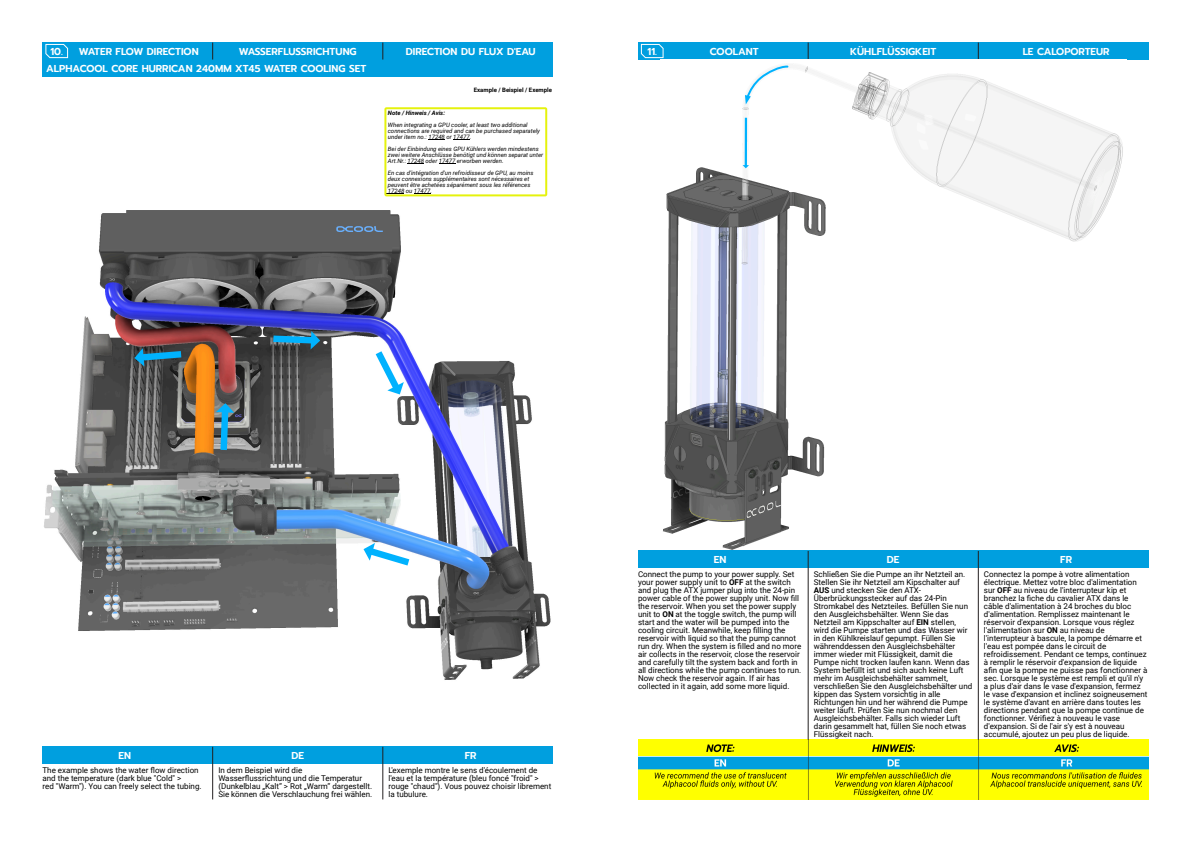
<style>
.page{position:relative;width:1191px;height:842px;background:#fff}
.page>*{position:absolute;margin:0;border:0;box-sizing:border-box;transform-origin:0 0}
.t1{font:600 10px "Prompt";color:#fff}
.t2{font:8px/8px "Roboto";color:#000}
.t3{font:italic 6px/6px "Roboto";color:#000}
.t4{font:700 6px "Roboto";color:#000}
.t5{font:italic 700 6px "Roboto";color:#000}
.s1{font-size:7.9px}
.s2{font-weight:700}
</style>
<div class="page">
<div style="left:638px;top:43px;width:510px;height:17px;background:#009fdf"></div>
<svg style="left:808px;top:43px;width:1px;height:17px"></svg>
<svg style="left:978px;top:43px;width:1px;height:17px"></svg>
<svg style="left:641px;top:44px;width:22px;height:14px"></svg>
<img style="left:660px;top:64px;width:466px;height:487px">
<svg style="left:745px;top:65px;width:44px;height:39px"></svg>
<svg style="left:742px;top:118px;width:7px;height:50px"></svg>
<img style="left:638px;top:740px;width:510px;height:59px">
<div style="left:43px;top:60px;width:510px;height:17px;background:#009fdf"></div>
<img style="left:44px;top:210px;width:507px;height:470px">
<div style="left:43px;top:43px;width:510px;height:17px;background:#009fdf"></div>
<svg style="left:212px;top:43px;width:1px;height:17px"></svg>
<svg style="left:382px;top:43px;width:1px;height:17px"></svg>
<svg style="left:45px;top:44px;width:23px;height:14px"></svg>
<svg style="left:134px;top:348px;width:47px;height:18px"></svg>
<svg style="left:273px;top:331px;width:47px;height:18px"></svg>
<svg style="left:376px;top:351px;width:28px;height:43px"></svg>
<svg style="left:216px;top:403px;width:18px;height:47px"></svg>
<svg style="left:363px;top:543px;width:46px;height:22px"></svg>
<div style="left:43px;top:747px;width:510px;height:17px;background:#009fdf"></div>
<hr style="left:212px;top:747px;width:1px;height:52px;background:#231f20">
<hr style="left:382px;top:747px;width:1px;height:52px;background:#231f20">
<svg style="left:384px;top:107px;width:163px;height:89px"></svg>
<div style="left:638px;top:551px;width:510px;height:17px;background:#009fdf"></div>
<hr style="left:808px;top:551px;width:1px;height:189px;background:#231f20">
<hr style="left:978px;top:551px;width:1px;height:189px;background:#231f20">
<p class="t1" style="left:50px;top:47px;width:150px">10. WATER FLOW DIRECTION</p>
<p class="t1" style="left:239px;top:47px;width:119px">WASSERFLUSSRICHTUNG</p>
<p class="t1" style="left:406px;top:47px;width:131px">DIRECTION DU FLUX D'EAU</p>
<p class="t4" style="left:474px;top:88px;width:80px">Example / Beispiel / Exemple</p>
<p class="t1" style="left:46px;top:64px;width:322px">ALPHACOOL CORE HURRICAN 240MM XT45 WATER COOLING SET</p>
<p class="t5" style="left:388px;top:111px;width:59px">Note / Hinweis / Avis:</p>
<p class="t3" style="left:388px;top:123px;width:154px">When integrating a GPU cooler, at least two additional connections are required and can be purchased separately under item no.: 17248 or 17477.</p>
<p class="t3" style="left:388px;top:147px;width:157px">Bei der Einbindung eines GPU Kühlers werden mindestens zwei weitere Anschlüsse benötigt und können separat unter<br>Art.Nr.: 17248 oder 17477 erworben werden.</p>
<p class="t3" style="left:388px;top:171px;width:147px">En cas d'intégration d'un refroidisseur de GPU, au moins deux connexions supplémentaires sont nécessaires et peuvent être achetées séparément sous les références 17248 ou 17477.</p>
<p class="t1" style="left:647px;top:47px;width:11px">11.</p>
<p class="t1" style="left:710px;top:47px;width:50px">COOLANT</p>
<p class="t1" style="left:850px;top:47px;width:88px">KÜHLFLÜSSIGKEIT</p>
<p class="t1" style="left:1022px;top:47px;width:88px">LE CALOPORTEUR</p>
<p class="t1" style="left:118px;top:751px;width:14px">EN</p>
<p class="t1" style="left:291px;top:751px;width:14px">DE</p>
<p class="t1" style="left:465px;top:751px;width:13px">FR</p>
<p class="t2" style="left:43px;top:767px;width:161px">The example shows the water flow direction and the temperature (dark blue "Cold" &gt;<br>red "Warm"). You can freely select the tubing.</p>
<p class="t2" style="left:218px;top:767px;width:155px">In dem Beispiel wird die Wasserflussrichtung und die Temperatur (Dunkelblau „Kalt“ <span class="s1">&gt;</span> Rot „Warm“ dargestellt.<br>Sie können die Verschlauchung frei wählen.</p>
<p class="t2" style="left:388px;top:767px;width:164px">L'exemple montre le sens d'écoulement de l'eau et la température (bleu foncé "froid" &gt; rouge "chaud"). Vous pouvez choisir librement la tubulure.</p>
<p class="t1" style="left:714px;top:556px;width:14px">EN</p>
<p class="t1" style="left:887px;top:556px;width:14px">DE</p>
<p class="t1" style="left:1060px;top:556px;width:13px">FR</p>
<p class="t2" style="left:638px;top:571px;width:165px">Connect the pump to your power supply. Set your power supply unit to <span class="s2">OFF</span> at the switch and plug the ATX jumper plug into the 24-pin power cable of the power supply unit. Now fill the reservoir. When you set the power supply unit to <span class="s2">ON</span> at the toggle switch, the pump will start and the water will be pumped into the cooling circuit. Meanwhile, keep filling the reservoir with liquid so that the pump cannot run dry. When the system is filled and no more air collects in the reservoir, close the reservoir and carefully tilt the system back and forth in all directions while the pump continues to run.<br>Now check the reservoir again. If air has collected in it again, add some more liquid.</p>
<p class="t2" style="left:814px;top:571px;width:160px">Schließen Sie die Pumpe an ihr Netzteil an.<br>Stellen Sie ihr Netzteil am Kipschalter auf <span class="s2">AUS</span> und stecken Sie den ATX-Überbrückungsstecker auf das 24-Pin Stromkabel des Netzteiles. Befüllen Sie nun den Ausgleichsbehälter. Wenn Sie das Netzteil am Kippschalter auf <span class="s2">EIN</span> stellen, wird die Pumpe starten und das Wasser wir in den Kühlkreislauf gepumpt. Füllen Sie währenddessen den Ausgleichsbehälter immer wieder mit Flüssigkeit, damit die Pumpe nicht trocken laufen kann. Wenn das System befüllt ist und sich auch keine Luft mehr im Ausgleichsbehälter sammelt, verschließen Sie den Ausgleichsbehälter und kippen das System vorsichtig in alle Richtungen hin und her während die Pumpe weiter läuft. Prüfen Sie nun nochmal den Ausgleichsbehälter. Falls sich wieder Luft darin gesammelt hat, füllen Sie noch etwas Flüssigkeit nach.</p>
<p class="t2" style="left:984px;top:571px;width:165px">Connectez la pompe à votre alimentation électrique. Mettez votre bloc d'alimentation sur <span class="s2">OFF</span> au niveau de l'interrupteur kip et branchez la fiche du cavalier ATX dans le câble d'alimentation à 24 broches du bloc d'alimentation. Remplissez maintenant le réservoir d'expansion. Lorsque vous réglez l'alimentation sur <span class="s2">ON</span> au niveau de l'interrupteur à bascule, la pompe démarre et l'eau est pompée dans le circuit de refroidissement. Pendant ce temps, continuez à remplir le réservoir d'expansion de liquide afin que la pompe ne puisse pas fonctionner à sec. Lorsque le système est rempli et qu'il n'y a plus d'air dans le vase d'expansion, fermez le vase d'expansion et inclinez soigneusement le système d'avant en arrière dans toutes les directions pendant que la pompe continue de fonctionner. Vérifiez à nouveau le vase d'expansion. Si de l'air s'y est à nouveau accumulé, ajoutez un peu plus de liquide.</p>
</div>
